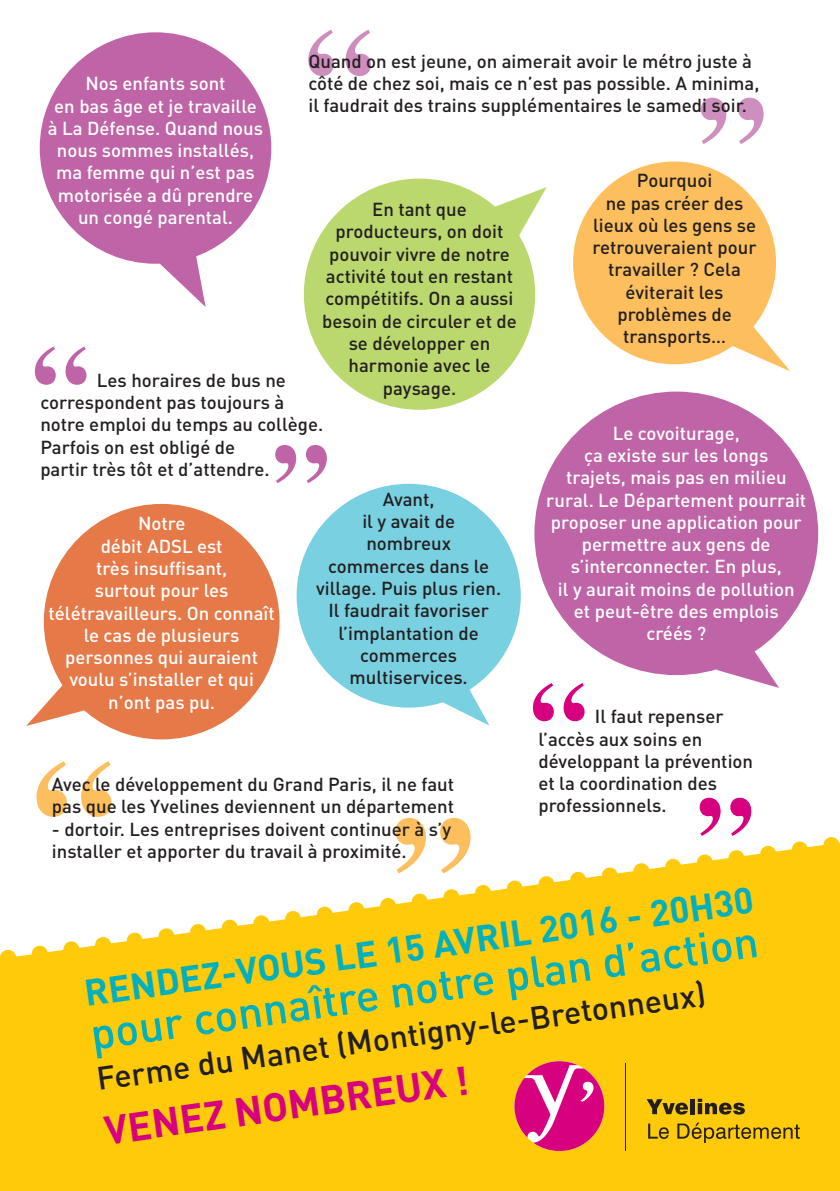
<style>
.page{position:relative;width:840px;height:1191px;background:#fff}
.page>*{position:absolute;margin:0;border:0;box-sizing:border-box;transform-origin:0 0}
.t1{font:700 165.2px "Times";color:#fdbe5d}
.t2{font:700 138.2px "Times";color:#ce8fbe}
.t3{font:700 138.2px "Times";color:#cd8ebe}
.t4{font:700 113.8px "Times";color:#bf64a7}
.t5{font:700 113.8px "Times";color:#d7017f}
.t6{font:500 44.4px "DIN";color:#00b0bc}
.t7{font:700 39.8px "DIN";color:#d7017f}
.t8{font:700 36.4px "DIN";color:#00b0bc}
.t9{font:500 32px "DIN";color:#231f20}
.t10{font:500 18.6px/22.2px "DIN";color:#231f20}
.t11{font:500 18.6px/22.2px "DIN";color:#fff;text-align:center}
</style>
<div class="page">
<svg style="left:715px;top:649px;width:63px;height:39px"></svg>
<div style="left:0;top:853px;width:839px;height:338px;background:#feca0a"></div>
<svg style="left:144px;top:254px;width:61px;height:53px"></svg>
<svg style="left:26px;top:675px;width:75px;height:51px"></svg>
<svg style="left:675px;top:254px;width:115px;height:117px"></svg>
<div style="left:534px;top:391px;width:283px;height:284px;background:#bf64a7;border-radius:50%"></div>
<div style="left:40px;top:32px;width:231px;height:232px;background:#bf64a7;border-radius:50%"></div>
<div style="left:44px;top:504px;width:235px;height:235px;background:#e67948;border-radius:50%"></div>
<svg style="left:432px;top:682px;width:57px;height:43px"></svg>
<svg style="left:479px;top:187px;width:67px;height:53px"></svg>
<div style="left:303px;top:179px;width:232px;height:231px;background:#bbd86e;border-radius:50%"></div>
<div style="left:296px;top:484px;width:224px;height:223px;background:#79d0e0;border-radius:50%"></div>
<div style="left:572px;top:161px;width:203px;height:203px;background:#fdbe5d;border-radius:50%"></div>
<svg style="left:0;top:841px;width:833px;height:135px"></svg>
<svg style="left:0;top:949px;width:16px;height:17px"></svg>
<svg style="left:822px;top:837px;width:17px;height:16px"></svg>
<svg style="left:646px;top:1099px;width:41px;height:15px"></svg>
<hr style="left:690px;top:1099px;width:4px;height:15px;background:#231f20">
<svg style="left:697px;top:1098px;width:47px;height:16px"></svg>
<svg style="left:647px;top:1123px;width:21px;height:16px"></svg>
<svg style="left:677px;top:1122px;width:122px;height:21px;background:#caa10f"></svg>
<hr style="left:624px;top:1063px;width:1px;height:87px;background:#231f20">
<svg style="left:514px;top:1061px;width:90px;height:90px;background:#e44e77"></svg>
<h2 class="t3" style="left:303px;top:-3px;width:71px">“</h2>
<p class="t10" style="left:308px;top:50px;width:452px">Quand on est jeune, on aimerait avoir le métro juste à côté de chez soi, mais ce n’est pas possible. A minima, il faudrait des trains supplémentaires le samedi soir.</p>
<p class="t11" style="left:48px;top:73px;width:216px">Nos enfants sont<br>en bas âge et je travaille à La Défense. Quand nous nous sommes installés, ma femme qui n’est pas motorisée a dû prendre un congé parental.</p>
<h2 class="t2" style="left:767px;top:177px;width:71px;rotate:-180deg">“</h2>
<p class="t10" style="left:592px;top:170px;width:165px;text-align:center">Pourquoi<br>ne pas créer des lieux où les gens se retrouveraient pour travailler ? Cela éviterait les problèmes de transports…</p>
<p class="t10" style="left:322px;top:199px;width:196px;text-align:center">En tant que producteurs, on doit pouvoir vivre de notre activité tout en restant compétitifs. On a aussi besoin de circuler et de se développer en harmonie avec le paysage.</p>
<h3 class="t4" style="left:31px;top:319px;width:58px">“</h3>
<p class="t10" style="left:40px;top:369px;width:284px;text-indent:57px">Les horaires de bus ne correspondent pas toujours à notre emploi du temps au collège.<br>Parfois on est obligé de<br>partir très tôt et d’attendre.</p>
<p class="t11" style="left:546px;top:422px;width:261px">Le covoiturage,<br>ça existe sur les longs<br>trajets, mais pas en milieu rural. Le Département pourrait proposer une application pour permettre aux gens de s’interconnecter. En plus,<br>il y aurait moins de pollution<br>et peut-être des emplois<br>créés ?</p>
<h3 class="t4" style="left:330px;top:510px;width:58px;rotate:-180deg">“</h3>
<p class="t10" style="left:316px;top:488px;width:186px;text-align:center">Avant,<br>il y avait de<br>nombreux commerces dans le village. Puis plus rien.<br>Il faudrait favoriser l’implantation de commerces multiservices.</p>
<p class="t11" style="left:48px;top:513px;width:228px">Notre<br>débit ADSL est<br>très insuffisant,<br>surtout pour les télétravailleurs. On connaît le cas de plusieurs personnes qui auraient voulu s’installer et qui n’ont pas pu.</p>
<h3 class="t5" style="left:529px;top:656px;width:58px">“</h3>
<p class="t10" style="left:538px;top:705px;width:216px;text-indent:57px">Il faut repenser l’accès aux soins en développant la prévention et la coordination des professionnels.</p>
<h1 class="t1" style="left:31px;top:722px;width:84px">“</h1>
<p class="t10" style="left:52px;top:773px;width:403px">Avec le développement du Grand Paris, il ne faut pas que les Yvelines deviennent un département</p>
<p class="t10" style="left:52px;top:818px;width:400px">- dortoir. Les entreprises doivent continuer à s’y installer et apporter du travail à proximité.</p>
<h3 class="t5" style="left:754px;top:863px;width:58px;rotate:-180deg">“</h3>
<h1 class="t1" style="left:475px;top:913px;width:84px;rotate:-180deg">“</h1>
<h3 class="t8" style="left:82px;top:973px;width:676px;rotate:-8deg">RENDEZ-VOUS LE 15 AVRIL 2016 - 20H30</h3>
<h3 class="t6" style="left:87px;top:1009px;width:675px;rotate:-8deg">pour connaître notre plan d’action</h3>
<h3 class="t9" style="left:94px;top:1061px;width:615px;rotate:-8deg">Ferme du Manet (Montigny-le-Bretonneux)</h3>
<h3 class="t7" style="left:102px;top:1108px;width:368px;rotate:-8deg">VENEZ NOMBREUX !</h3>
</div>
